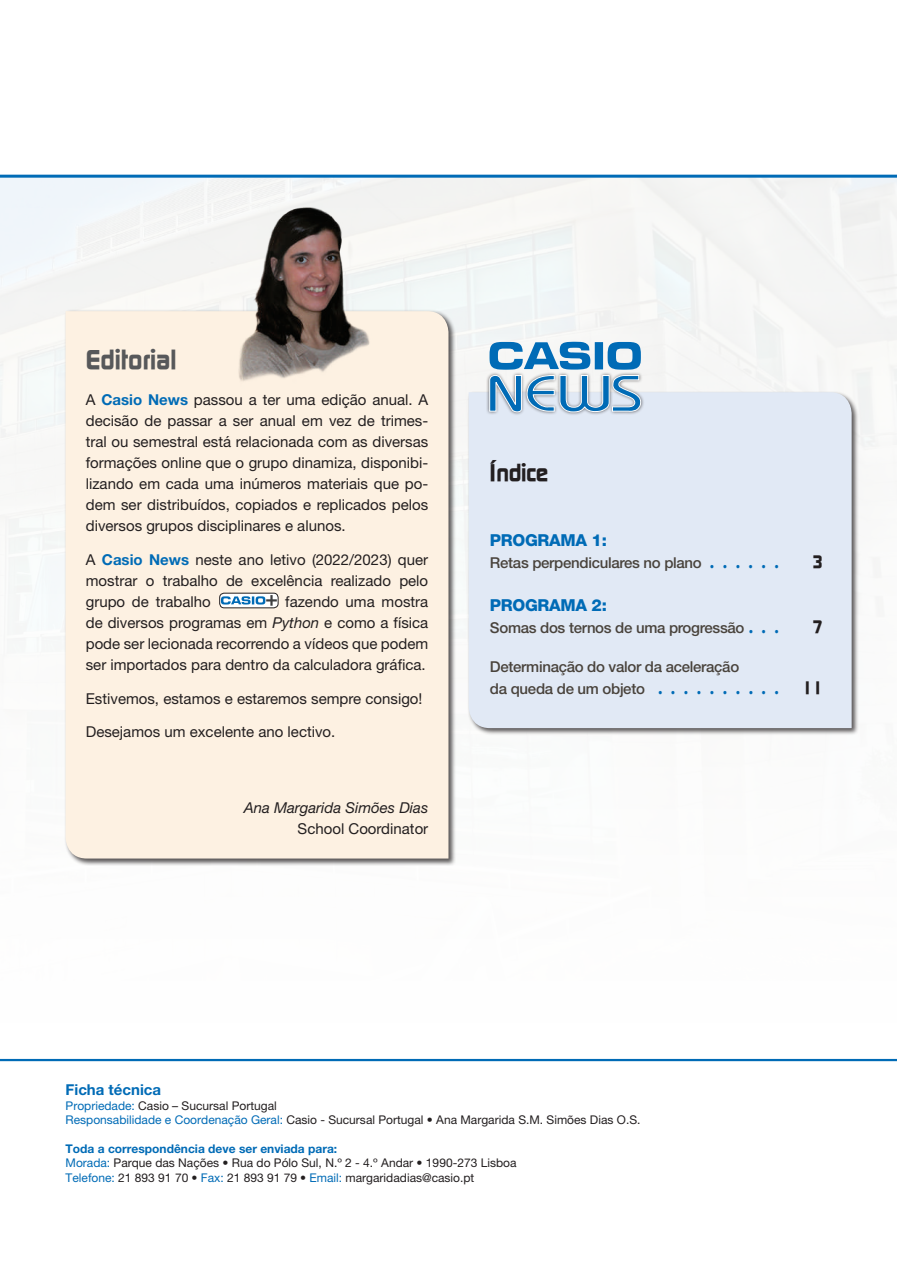
<style>
.page{position:relative;width:897px;height:1267px;background:#fff}
.page>*{position:absolute;margin:0;border:0;box-sizing:border-box;transform-origin:0 0}
.t1{font:700 27px "Continuum";color:#57585a}
.t2{font:700 24px "Continuum";letter-spacing:-.02em;color:#231f20}
.t3{font:700 18px "Continuum";color:#231f20}
.t4{font:800 16.5px "Helvetica Neue LT Std";letter-spacing:-.02em;color:#006bb6}
.t5{font:15px/21px "Helvetica Neue LT Std";color:#231f20;text-align:justify}
.t6{font:500 15px/21.6px "Helvetica Neue LT Std";letter-spacing:-.02em;color:#49433c}
.t7{font:italic 15px "Helvetica Neue LT Std";color:#231f20}
.t8{font:700 15px "Helvetica Neue LT Std";color:#006bb6}
.t9{font:12px/14.4px "Helvetica Neue LT Std";color:#231f20}
.s1{font-weight:700;color:#006bb6}
.s2{font-style:italic}
.s3{font-family:"Continuum";font-weight:700;font-size:18px;color:#006bb6}
.s4{color:#006bb6}
</style>
<div class="page">
<div style="left:467px;top:391px;width:391px;height:344px;background:#231f20;opacity:.75"></div>
<div style="left:468px;top:392px;width:383px;height:336px;background:#e1e9f5"></div>
<div style="left:64px;top:309px;width:392px;height:557px;background:#231f20;opacity:.75"></div>
<div style="left:66px;top:311px;width:382px;height:547px;background:#fdf1e2"></div>
<div style="left:220px;top:593px;width:58px;height:15px;background:#fff;border-radius:4px"></div>
<div style="left:219px;top:592px;width:59px;height:16px;border:1px solid #231f20;border-radius:4px"></div>
<svg style="left:221px;top:595px;width:56px;height:10px"></svg>
<hr style="left:0;top:1058px;width:896px;height:3px;background:#006bb6">
<img style="left:217px;top:193px;width:173px;height:227px">
<div style="left:486px;top:372px;width:158px;height:43px;background:#231f20;opacity:.7"></div>
<svg style="left:489px;top:342px;width:152px;height:70px"></svg>
<svg style="left:0;top:174px;width:896px;height:4px;background:#3e8ec7"></svg>
<h1 class="t1" style="left:86px;top:342px;width:92px">Editorial</h1>
<p class="t5" style="left:86px;top:389px;width:344px">A <span class="s1">Casio News</span> passou a ter uma edição anual. A decisão de passar a ser anual em vez de trimes&shy;tral ou semestral está relacionada com as diversas formações online que o grupo dinamiza, disponibi&shy;lizando em cada uma inúmeros materiais que po&shy;dem ser distribuídos, copiados e replicados pelos diversos grupos disciplinares e alunos.</p>
<p class="t5" style="left:86px;top:548px;width:344px">A <span class="s1">Casio News</span> neste ano letivo (2022/2023) quer mostrar o trabalho de excelência realizado pelo grupo de trabalho</p>
<p class="t5" style="left:86px;top:590px;width:344px;text-indent:199px">fazendo uma mostra de diversos programas em <span class="s2">Python</span> e como a física pode ser lecionada recorrendo a vídeos que podem ser importados para dentro da calculadora gráfica.</p>
<p class="t5" style="left:86px;top:687px;width:338px">Estivemos, estamos e estaremos sempre consigo!</p>
<p class="t5" style="left:86px;top:721px;width:251px">Desejamos um excelente ano lectivo.</p>
<p class="t7" style="left:244px;top:798px;width:186px">Ana Margarida Simões Dias</p>
<p class="t5" style="left:297px;top:818px;width:132px">School Coordinator</p>
<h2 class="t2" style="left:490px;top:457px;width:60px">Índice</h2>
<p class="t4" style="left:490px;top:530px;width:118px">PROGRAMA 1:</p>
<p class="t6" style="left:490px;top:551px;width:213px">Retas perpendiculares no plano</p>
<p class="t3" style="left:812px;top:549px;width:12px">3</p>
<p class="t4" style="left:490px;top:595px;width:118px">PROGRAMA 2:</p>
<p class="t6" style="left:490px;top:616px;width:289px">Somas dos ternos de uma progressão <span class="s3">. . .</span></p>
<p class="t3" style="left:812px;top:614px;width:12px">7</p>
<p class="t6" style="left:490px;top:656px;width:251px">Determinação do valor da aceleração da queda de um objeto</p>
<p class="t3" style="left:802px;top:675px;width:22px">11</p>
<p class="t8" style="left:66px;top:1080px;width:97px">Ficha técnica</p>
<p class="t9" style="left:66px;top:1097px;width:576px"><span class="s4">Propriedade:</span> Casio – Sucursal Portugal<br><span class="s4">Responsabilidade e Coordenação Geral:</span> Casio - Sucursal Portugal • Ana Margarida S.M. Simões Dias O.S.</p>
<p class="t9" style="left:66px;top:1141px;width:452px"><span class="s1">Toda a correspondência deve ser enviada para:<br></span><span class="s4">Morada:</span> Parque das Nações • Rua do Pólo Sul, N.º 2 - 4.º Andar • 1990-273 Lisboa<br><span class="s4">Telefone:</span> 21 893 91 70 • <span class="s4">Fax:</span> 21 893 91 79 • <span class="s4">Email:</span> margaridadias@casio.pt</p>
</div>
